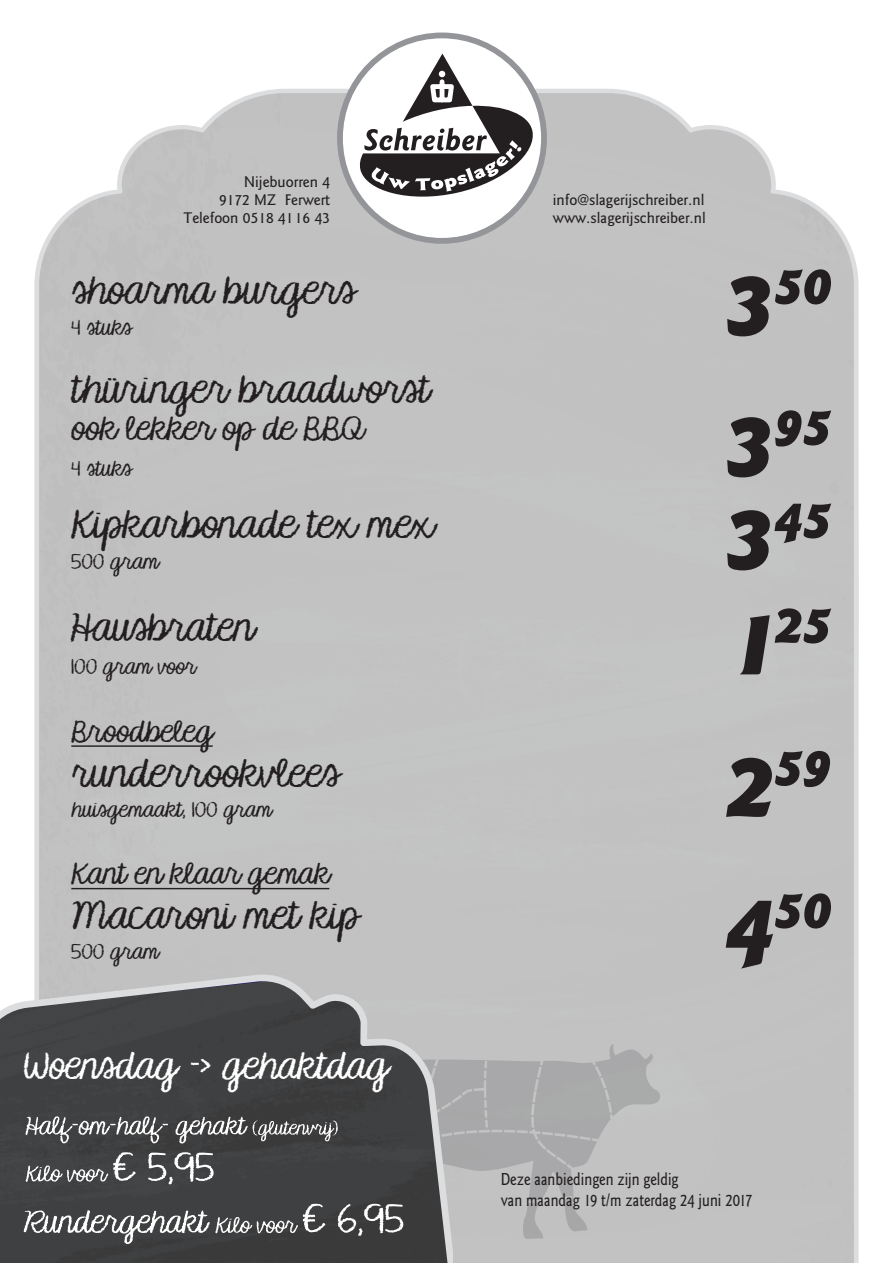
<style>
.page{position:relative;width:893px;height:1263px;background:#fff}
.page>*{position:absolute;margin:0;border:0;box-sizing:border-box;transform-origin:0 0}
.t1{font:italic 900 55.2px "Goudy Sans";color:#231f20}
.t2{font:37.5px "KG Makes You Stronger";color:#231f20}
.t3{font:36px "KG Makes You Stronger";color:#fff}
.t4{font:31.5px "KG Makes You Stronger";color:#231f20}
.t5{font:28.5px "KG Makes You Stronger";color:#231f20}
.t6{font:20.4px "KG Makes You Stronger";color:#231f20}
.t7{font:500 18px/21px "Goudy Sans";color:#231f20;scale:.85 1}
.t8{font:500 16.05px/18px "Goudy Sans";color:#231f20;text-align:right}
.s1{font-size:94.5px}
</style>
<div class="page">
<div style="left:34px;top:89px;width:824px;height:1174px;background:#c2c2c3"></div>
<div style="left:340px;top:35px;width:204px;height:206px;background:#fff;border-radius:50%"></div>
<div style="left:337px;top:33px;width:210px;height:211px;border:6px solid #939598;border-radius:50%"></div>
<svg style="left:359px;top:54px;width:178px;height:149px"></svg>
<svg style="left:453px;top:1044px;width:209px;height:200px;background:#b5b6b7"></svg>
<svg style="left:0;top:973px;width:453px;height:290px;background:#595a5b"></svg>
<svg style="left:26px;top:1152px;width:188px;height:32px;background:#646465"></svg>
<svg style="left:26px;top:1116px;width:312px;height:27px;background:#656566"></svg>
<svg style="left:24px;top:1204px;width:379px;height:40px;background:#5e5e5f"></svg>
<hr style="left:71px;top:745px;width:142px;height:2px;background:#231f20">
<hr style="left:71px;top:888px;width:258px;height:1px;background:#231f20">
<p class="t8" style="left:183px;top:173px;width:148px">Nijebuorren 4<br>9172 MZ Ferwert<br>Telefoon 0518 4116 43</p>
<h2 class="t2" style="left:71px;top:267px;width:285px">shoarma burgers</h2>
<p class="t6" style="left:71px;top:315px;width:62px">4 stuks</p>
<h2 class="t2" style="left:71px;top:366px;width:360px">thüringer braadworst</h2>
<h3 class="t4" style="left:71px;top:410px;width:294px">ook lekker op de BBQ</h3>
<p class="t6" style="left:71px;top:456px;width:62px">4 stuks</p>
<h2 class="t2" style="left:71px;top:501px;width:363px">Kipkarbonade tex mex</h2>
<p class="t6" style="left:71px;top:549px;width:89px">500 gram</p>
<h2 class="t2" style="left:71px;top:605px;width:183px">Hausbraten</h2>
<p class="t6" style="left:71px;top:654px;width:126px">100 gram voor</p>
<h3 class="t5" style="left:71px;top:714px;width:143px">Broodbeleg</h3>
<h2 class="t2" style="left:71px;top:750px;width:269px">runderrookvlees</h2>
<p class="t6" style="left:71px;top:797px;width:202px">huisgemaakt, 100 gram</p>
<h3 class="t5" style="left:71px;top:856px;width:259px">Kant en klaar gemak</h3>
<h2 class="t2" style="left:71px;top:893px;width:289px">Macaroni met kip</h2>
<p class="t6" style="left:71px;top:939px;width:89px">500 gram</p>
<h3 class="t3" style="left:23px;top:1044px;width:366px">Woensdag -&gt; gehaktdag</h3>
<p class="t8" style="left:553px;top:191px;width:155px;text-align:left">info@slagerijschreiber.nl www.slagerijschreiber.nl</p>
<h1 class="t1" style="left:725px;top:253px;width:107px"><span class="s1">3</span>50</h1>
<h1 class="t1" style="left:725px;top:394px;width:107px"><span class="s1">3</span>95</h1>
<h1 class="t1" style="left:725px;top:487px;width:107px"><span class="s1">3</span>45</h1>
<h1 class="t1" style="left:731px;top:592px;width:102px"><span class="s1">1</span>25</h1>
<h1 class="t1" style="left:725px;top:735px;width:107px"><span class="s1">2</span>59</h1>
<h1 class="t1" style="left:725px;top:877px;width:107px"><span class="s1">4</span>50</h1>
<p class="t7" style="left:501px;top:1168px;width:298px">Deze aanbiedingen zijn geldig<br>van maandag 19 t/m zaterdag 24 juni 2017</p>
</div>
